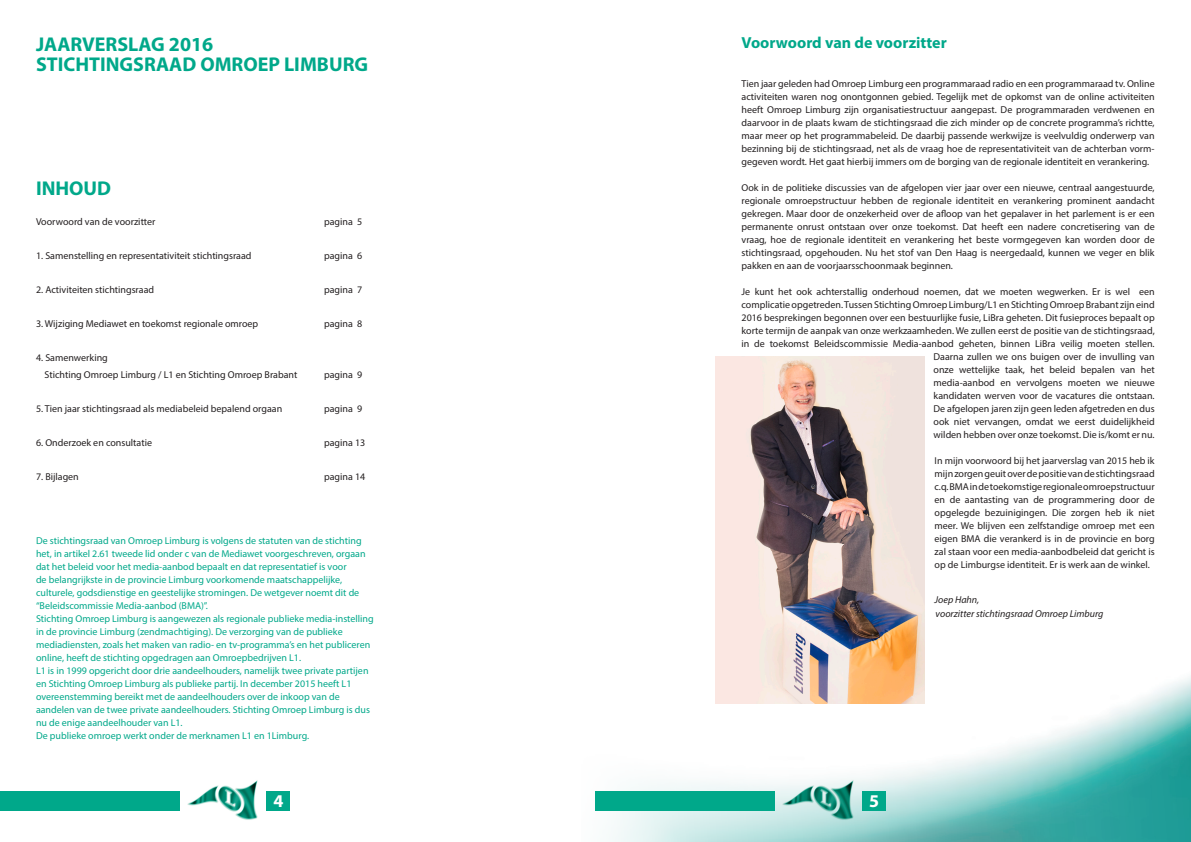
<style>
.page{position:relative;width:1191px;height:842px;background:#fff}
.page>*{position:absolute;margin:0;border:0;box-sizing:border-box;transform-origin:0 0}
.t1{font:700 20px "Myriad Pro";color:#00a88a}
.t2{font:700 18px "Myriad Pro";color:#fff}
.t3{font:700 16px "Myriad Pro";color:#00a88a}
.t4{font:10px/13px "Myriad Pro";color:#231f20;text-align:justify}
.t5{font:10px/13px "Myriad Pro";color:#00a88a}
.t6{font:italic 10px "Myriad Pro";color:#231f20}
</style>
<div class="page">
<img style="left:595px;top:652px;width:596px;height:190px">
<div style="left:0;top:791px;width:179px;height:19px;background:#00a88a"></div>
<div style="left:266px;top:791px;width:24px;height:19px;background:#00a88a"></div>
<img style="left:187px;top:780px;width:71px;height:40px">
<div style="left:595px;top:791px;width:179px;height:19px;background:#00a88a"></div>
<div style="left:862px;top:791px;width:23px;height:19px;background:#00a88a"></div>
<img style="left:781px;top:780px;width:76px;height:41px">
<img style="left:716px;top:356px;width:208px;height:347px">
<p class="t1" style="left:36px;top:31px;width:179px">JAARVERSLAG 2016</p>
<p class="t1" style="left:36px;top:51px;width:333px">STICHTINGSRAAD OMROEP LIMBURG</p>
<p class="t1" style="left:36px;top:175px;width:77px">INHOUD</p>
<p class="t4" style="left:36px;top:215px;width:121px">Voorwoord van de voorzitter</p>
<p class="t4" style="left:324px;top:215px;width:40px">pagina 5</p>
<p class="t4" style="left:36px;top:249px;width:217px">1. Samenstelling en representativiteit stichtingsraad</p>
<p class="t4" style="left:324px;top:249px;width:40px">pagina 6</p>
<p class="t4" style="left:36px;top:283px;width:120px">2. Activiteiten stichtingsraad</p>
<p class="t4" style="left:324px;top:283px;width:40px">pagina 7</p>
<p class="t4" style="left:36px;top:317px;width:224px">3. Wijziging Mediawet en toekomst regionale omroep</p>
<p class="t4" style="left:324px;top:317px;width:40px">pagina 8</p>
<p class="t4" style="left:36px;top:351px;width:73px">4. Samenwerking</p>
<p class="t4" style="left:44px;top:368px;width:254px">Stichting Omroep Limburg / L1 en Stichting Omroep Brabant</p>
<p class="t4" style="left:324px;top:368px;width:40px">pagina 9</p>
<p class="t4" style="left:36px;top:402px;width:248px">5. Tien jaar stichtingsraad als mediabeleid bepalend orgaan</p>
<p class="t4" style="left:324px;top:402px;width:40px">pagina 9</p>
<p class="t4" style="left:36px;top:436px;width:118px">6. Onderzoek en consultatie</p>
<p class="t4" style="left:324px;top:436px;width:43px">pagina 13</p>
<p class="t4" style="left:36px;top:470px;width:44px">7. Bijlagen</p>
<p class="t4" style="left:324px;top:470px;width:43px">pagina 14</p>
<p class="t5" style="left:36px;top:534px;width:331px">De stichtingsraad van Omroep Limburg is volgens de statuten van de stichting het, in artikel 2.61 tweede lid onder c van de Mediawet voorgeschreven, orgaan dat het beleid voor het media-aanbod bepaalt en dat representatief is voor<br>de belangrijkste in de provincie Limburg voorkomende maatschappelijke, culturele, godsdienstige en geestelijke stromingen. De wetgever noemt dit de “Beleidscommissie Media-aanbod (BMA)”.</p>
<p class="t5" style="left:36px;top:612px;width:339px">Stichting Omroep Limburg is aangewezen als regionale publieke media-instelling in de provincie Limburg (zendmachtiging). De verzorging van de publieke mediadiensten, zoals het maken van radio- en tv-programma’s en het publiceren online, heeft de stichting opgedragen aan Omroepbedrijven L1.</p>
<p class="t5" style="left:36px;top:664px;width:335px">L1 is in 1999 opgericht door drie aandeelhouders, namelijk twee private partijen en Stichting Omroep Limburg als publieke partij. In december 2015 heeft L1 overeenstemming bereikt met de aandeelhouders over de inkoop van de aandelen van de twee private aandeelhouders. Stichting Omroep Limburg is dus nu de enige aandeelhouder van L1.</p>
<p class="t5" style="left:36px;top:729px;width:275px">De publieke omroep werkt onder de merknamen L1 en 1Limburg.</p>
<p class="t3" style="left:741px;top:32px;width:207px">Voorwoord van de voorzitter</p>
<p class="t4" style="left:741px;top:77px;width:415px">Tien jaar geleden had Omroep Limburg een programmaraad radio en een programmaraad tv. Online activiteiten waren nog onontgonnen gebied. Tegelijk met de opkomst van de online activiteiten heeft Omroep Limburg zijn organisatiestructuur aangepast. De programmaraden verdwenen en daarvoor in de plaats kwam de stichtingsraad die zich minder op de concrete programma’s richtte, maar meer op het programmabeleid. De daarbij passende werkwijze is veelvuldig onderwerp van bezinning bij de stichtingsraad, net als de vraag hoe de representativiteit van de achterban vorm&shy;gegeven wordt. Het gaat hierbij immers om de borging van de regionale identiteit en verankering.</p>
<p class="t4" style="left:741px;top:181px;width:415px">Ook in de politieke discussies van de afgelopen vier jaar over een nieuwe, centraal aangestuurde, regionale omroepstructuur hebben de regionale identiteit en verankering prominent aandacht gekregen. Maar door de onzekerheid over de afloop van het gepalaver in het parlement is er een permanente onrust ontstaan over onze toekomst. Dat heeft een nadere concretisering van de vraag, hoe de regionale identiteit en verankering het beste vormgegeven kan worden door de stichtingsraad, opgehouden. Nu het stof van Den Haag is neergedaald, kunnen we veger en blik pakken en aan de voorjaarsschoonmaak beginnen.</p>
<p class="t4" style="left:741px;top:285px;width:415px">Je kunt het ook achterstallig onderhoud noemen, dat we moeten wegwerken. Er is wel een complicatie opgetreden. Tussen Stichting Omroep Limburg/L1 en Stichting Omroep Brabant zijn eind 2016 besprekingen begonnen over een bestuurlijke fusie, LiBra geheten. Dit fusieproces bepaalt op korte termijn de aanpak van onze werkzaamheden. We zullen eerst de positie van de stichtingsraad, in de toekomst Beleidscommissie Media-aanbod geheten, binnen LiBra veilig moeten stellen.</p>
<p class="t4" style="left:933px;top:350px;width:223px">Daarna zullen we ons buigen over de invulling van onze wettelijke taak, het beleid bepalen van het media-aanbod en vervolgens moeten we nieuwe kandidaten werven voor de vacatures die ontstaan.<br>De afgelopen jaren zijn geen leden afgetreden en dus ook niet vervangen, omdat we eerst duidelijkheid wilden hebben over onze toekomst. Die is/komt er nu.</p>
<p class="t4" style="left:934px;top:454px;width:222px">In mijn voorwoord bij het jaarverslag van 2015 heb ik mijn zorgen geuit over de positie van de stichtingsraad c.q. BMA in de toekomstige regionale omroepstructuur en de aantasting van de programmering door de opgelegde bezuinigingen. Die zorgen heb ik niet meer. We blijven een zelfstandige omroep met een eigen BMA die verankerd is in de provincie en borg zal staan voor een media-aanbodbeleid dat gericht is op de Limburgse identiteit. Er is werk aan de winkel.</p>
<p class="t6" style="left:934px;top:593px;width:46px">Joep Hahn,</p>
<p class="t6" style="left:935px;top:607px;width:169px">voorzitter stichtingsraad Omroep Limburg</p>
<p class="t2" style="left:273px;top:789px;width:11px">4</p>
<p class="t2" style="left:869px;top:789px;width:11px">5</p>
</div>
